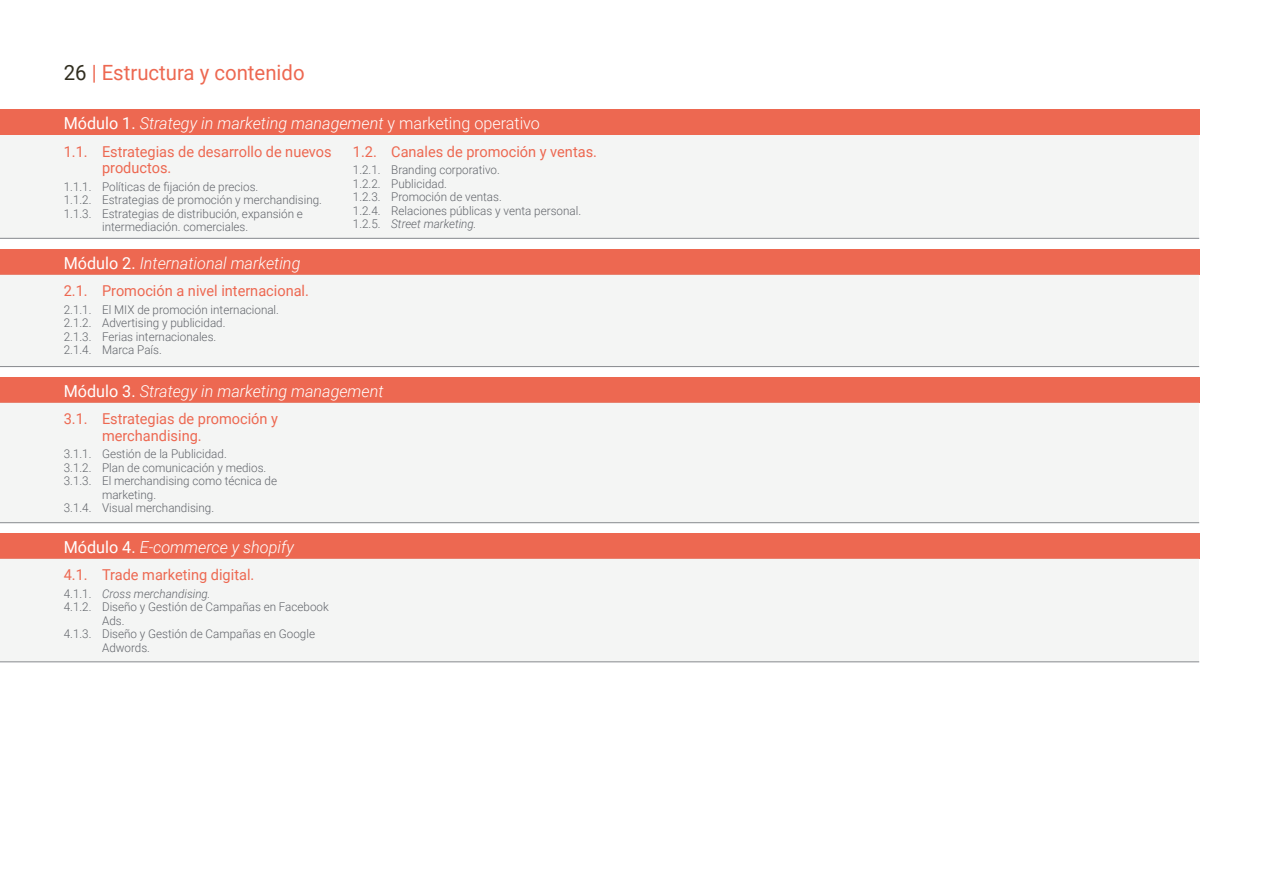
<style>
.page{position:relative;width:1263px;height:893px;background:#fff}
.page>*{position:absolute;margin:0;border:0;box-sizing:border-box;transform-origin:0 0}
.t1{font:21px "Roboto";color:#ed6851}
.t2{font:italic 300 16.5px "Roboto";color:#fff}
.t3{font:15px/16.5px "Roboto";color:#ed6851}
.t4{font:300 12px/13.5px "Roboto";color:#61646a}
.t5{font:italic 300 12px "Roboto";color:#61646a}
.s1{color:#312e20}
.s2{font-weight:400;font-style:normal}
.s3{font-style:normal}
.s4{font-style:italic}
</style>
<div class="page">
<div style="left:0;top:110px;width:1199px;height:25px;background:#ed6851"></div>
<div style="left:0;top:377px;width:1199px;height:25px;background:#ed6851"></div>
<div style="left:0;top:533px;width:1199px;height:26px;background:#ed6851"></div>
<div style="left:0;top:135px;width:1199px;height:103px;background:#f4f5f4"></div>
<div style="left:0;top:402px;width:1199px;height:121px;background:#f4f5f4"></div>
<div style="left:0;top:559px;width:1199px;height:103px;background:#f4f5f4"></div>
<hr style="left:0;top:238px;width:1199px;height:1px;background:#878a8e">
<hr style="left:0;top:522px;width:1199px;height:1px;background:#878a8e">
<hr style="left:0;top:662px;width:1199px;height:1px;background:#878a8e">
<div style="left:0;top:249px;width:1199px;height:25px;background:#ed6851"></div>
<div style="left:0;top:274px;width:1199px;height:93px;background:#f4f5f4"></div>
<hr style="left:0;top:366px;width:1199px;height:1px;background:#878a8e">
<h1 class="t1" style="left:64px;top:57px;width:242px"><span class="s1">26</span> | Estructura y contenido</h1>
<h2 class="t2" style="left:64px;top:112px;width:478px"><span class="s2">Módulo 1.</span> Strategy in marketing management <span class="s3">y marketing operativo</span></h2>
<p class="t3" style="left:102px;top:143px;width:231px;text-indent:-38px">1.1. Estrategias de desarrollo de nuevos productos.</p>
<p class="t4" style="left:64px;top:179px;width:196px">1.1.1. Políticas de fijación de precios.</p>
<p class="t4" style="left:64px;top:193px;width:260px">1.1.2. Estrategias de promoción y merchandising.</p>
<p class="t4" style="left:64px;top:206px;width:241px">1.1.3. Estrategias de distribución, expansión e</p>
<p class="t4" style="left:102px;top:220px;width:148px">intermediación. comerciales.</p>
<h2 class="t2" style="left:64px;top:251px;width:238px"><span class="s2">Módulo 2.</span> International marketing</h2>
<p class="t3" style="left:64px;top:282px;width:247px">2.1. Promoción a nivel internacional.</p>
<p class="t4" style="left:64px;top:302px;width:217px">2.1.1. El MIX de promoción internacional.<br>2.1.2. Advertising y publicidad.<br>2.1.3. Ferias internacionales.<br>2.1.4. Marca País.</p>
<p class="t3" style="left:353px;top:143px;width:246px">1.2. Canales de promoción y ventas.</p>
<p class="t4" style="left:353px;top:163px;width:230px">1.2.1. Branding corporativo.<br>1.2.2. Publicidad.<br>1.2.3. Promoción de ventas.<br>1.2.4. Relaciones públicas y venta personal.<br>1.2.5. <span class="s4">Street marketing.</span></p>
<h2 class="t2" style="left:64px;top:379px;width:321px"><span class="s2">Módulo 3.</span> Strategy in marketing management</h2>
<p class="t3" style="left:102px;top:410px;width:178px;text-indent:-38px">3.1. Estrategias de promoción y merchandising.</p>
<p class="t4" style="left:64px;top:447px;width:165px">3.1.1. Gestión de la Publicidad.</p>
<p class="t4" style="left:64px;top:460px;width:204px">3.1.2. Plan de comunicación y medios.</p>
<p class="t4" style="left:64px;top:474px;width:215px">3.1.3. El merchandising como técnica de</p>
<p class="t4" style="left:102px;top:487px;width:56px">marketing.</p>
<p class="t4" style="left:64px;top:501px;width:152px">3.1.4. Visual merchandising.</p>
<h2 class="t2" style="left:64px;top:535px;width:232px"><span class="s2">Módulo 4.</span> E-commerce y shopify</h2>
<p class="t3" style="left:64px;top:566px;width:192px">4.1. Trade marketing digital.</p>
<p class="t5" style="left:64px;top:585px;width:148px"><span class="s3">4.1.1.</span> Cross merchandising.</p>
<p class="t4" style="left:64px;top:600px;width:266px">4.1.2. Diseño y Gestión de Campañas en Facebook</p>
<p class="t4" style="left:102px;top:613px;width:24px">Ads.</p>
<p class="t4" style="left:64px;top:627px;width:253px">4.1.3. Diseño y Gestión de Campañas en Google</p>
<p class="t4" style="left:102px;top:640px;width:49px">Adwords.</p>
</div>
